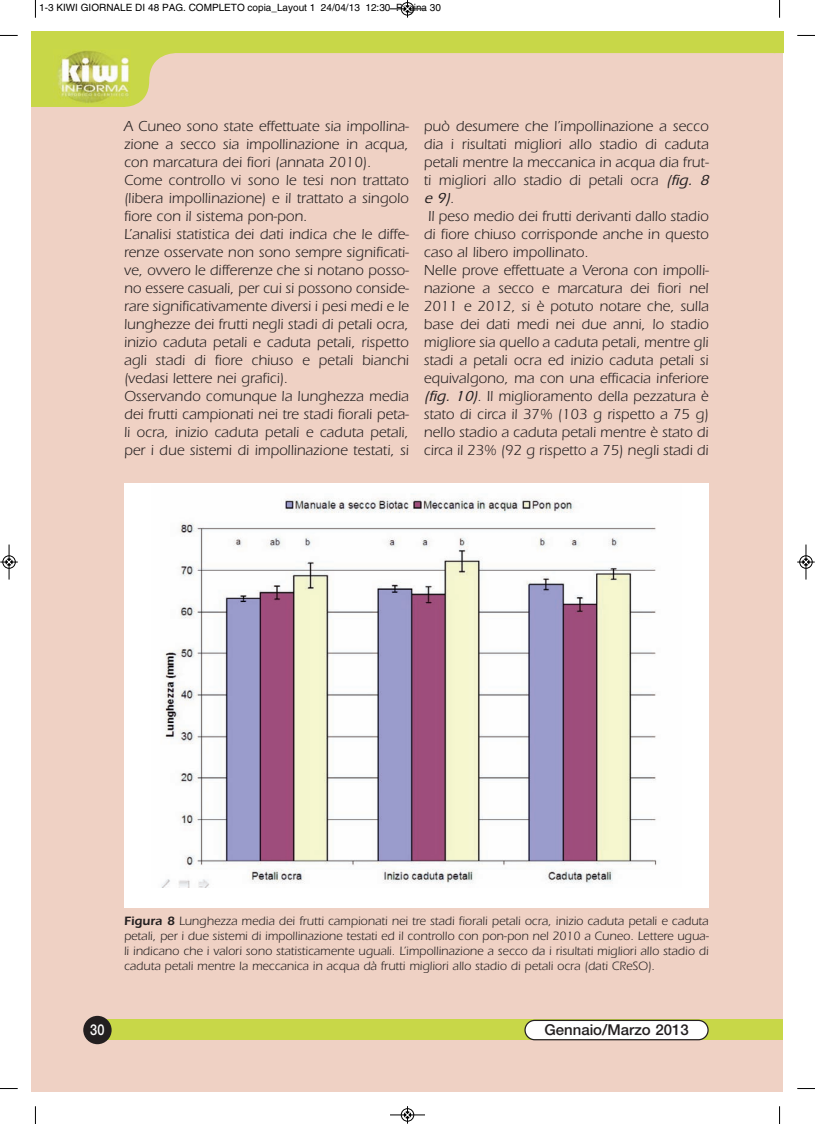
<style>
.page{position:relative;width:815px;height:1124px;background:#fff}
.page>*{position:absolute;margin:0;border:0;box-sizing:border-box;transform-origin:0 0}
.t1{font:15px/18px "Itc Eras";color:#231f20}
.t2{font:500 15px "Helvetica Neue";color:#231f20}
.t3{font:500 15px "Helvetica Neue";color:#fff;scale:.85 1}
.t4{font:12.5px/15px "Itc Eras";color:#231f20;text-align:justify}
.t5{font:10px "Helvetica";color:#000}
.s1{font-weight:500;font-style:italic}
.s2{font-weight:600}
</style>
<div class="page">
<div style="left:32px;top:32px;width:751px;height:1059px;background:#efd1c4"></div>
<hr style="left:780px;top:1019px;width:3px;height:20px;background:#c8d748">
<div style="left:106px;top:1019px;width:674px;height:20px;background:#c8d748"></div>
<div style="left:83px;top:1015px;width:29px;height:29px;background:#231f20;border-radius:50%"></div>
<svg style="left:524px;top:1019px;width:185px;height:21px;background:#e3e3da"></svg>
<svg style="left:32px;top:32px;width:742px;height:75px"></svg>
<img style="left:54px;top:50px;width:77px;height:54px">
<svg style="left:774px;top:32px;width:9px;height:22px"></svg>
<div style="left:124px;top:483px;width:585px;height:424px;background:#fff"></div>
<img style="left:161px;top:498px;width:496px;height:388px">
<svg style="left:35px;top:0;width:1px;height:18px"></svg>
<svg style="left:0;top:35px;width:18px;height:1px"></svg>
<svg style="left:779px;top:0;width:1px;height:18px"></svg>
<svg style="left:797px;top:35px;width:18px;height:1px"></svg>
<svg style="left:35px;top:1106px;width:1px;height:17px"></svg>
<svg style="left:0;top:1088px;width:18px;height:1px"></svg>
<svg style="left:779px;top:1106px;width:1px;height:17px"></svg>
<svg style="left:797px;top:1088px;width:18px;height:1px"></svg>
<div style="left:401px;top:2px;width:13px;height:14px;border:1px solid #fff;border-radius:50%"></div>
<hr style="left:390px;top:9px;width:35px;height:1px;background:#000">
<div style="left:401px;top:2px;width:13px;height:13px;border:1px solid #000;border-radius:50%"></div>
<svg style="left:404px;top:0;width:7px;height:18px"></svg>
<hr style="left:390px;top:1114px;width:35px;height:1px;background:#000">
<div style="left:401px;top:1108px;width:13px;height:13px;border:1px solid #000;border-radius:50%"></div>
<svg style="left:404px;top:1106px;width:7px;height:17px"></svg>
<div style="left:2px;top:555px;width:14px;height:13px;border:1px solid #fff;border-radius:50%"></div>
<hr style="left:9px;top:544px;width:1px;height:35px;background:#000">
<div style="left:3px;top:555px;width:12px;height:13px;border:1px solid #000;border-radius:50%"></div>
<svg style="left:0;top:558px;width:18px;height:7px"></svg>
<div style="left:799px;top:555px;width:14px;height:13px;border:1px solid #fff;border-radius:50%"></div>
<hr style="left:806px;top:544px;width:1px;height:35px;background:#000">
<div style="left:800px;top:555px;width:12px;height:13px;border:1px solid #000;border-radius:50%"></div>
<svg style="left:797px;top:558px;width:18px;height:7px"></svg>
<p class="t5" style="left:39px;top:4px;width:403px">1-3 KIWI GIORNALE DI 48 PAG. COMPLETO copia_Layout 1 24/04/13 12:30 Pagina 30</p>
<p class="t1" style="left:124px;top:118px;width:287px">A Cuneo sono state effettuate sia impollina&shy;zione a secco sia impollinazione in acqua, con marcatura dei fiori (annata 2010).<br>Come controllo vi sono le tesi non trattato (libera impollinazione) e il trattato a singolo fiore con il sistema pon-pon.<br>L’analisi statistica dei dati indica che le diffe&shy;renze osservate non sono sempre significati&shy;ve, ovvero le differenze che si notano posso&shy;no essere casuali, per cui si possono conside&shy;rare significativamente diversi i pesi medi e le lunghezze dei frutti negli stadi di petali ocra, inizio caduta petali e caduta petali, rispetto agli stadi di fiore chiuso e petali bianchi (vedasi lettere nei grafici).<br>Osservando comunque la lunghezza media dei frutti campionati nei tre stadi fiorali peta&shy;li ocra, inizio caduta petali e caduta petali, per i due sistemi di impollinazione testati, si</p>
<p class="t1" style="left:424px;top:118px;width:289px">può desumere che l’impollinazione a secco dia i risultati migliori allo stadio di caduta petali mentre la meccanica in acqua dia frut&shy;ti migliori allo stadio di petali ocra <span class="s1">(fig. 8 e 9)</span>.<br>Il peso medio dei frutti derivanti dallo stadio di fiore chiuso corrisponde anche in questo caso al libero impollinato.<br>Nelle prove effettuate a Verona con impolli&shy;nazione a secco e marcatura dei fiori nel 2011 e 2012, si è potuto notare che, sulla base dei dati medi nei due anni, lo stadio migliore sia quello a caduta petali, mentre gli stadi a petali ocra ed inizio caduta petali si equivalgono, ma con una efficacia inferiore <span class="s1">(fig. 10)</span>. Il miglioramento della pezzatura è stato di circa il 37% (103 g rispetto a 75 g) nello stadio a caduta petali mentre è stato di circa il 23% (92 g rispetto a 75) negli stadi di</p>
<p class="t4" style="left:124px;top:914px;width:586px"><span class="s2">Figura 8</span> Lunghezza media dei frutti campionati nei tre stadi fiorali petali ocra, inizio caduta petali e caduta petali, per i due sistemi di impollinazione testati ed il controllo con pon-pon nel 2010 a Cuneo. Lettere ugua&shy;li indicano che i valori sono statisticamente uguali. L’impollinazione a secco da i risultati migliori allo stadio di caduta petali mentre la meccanica in acqua dà frutti migliori allo stadio di petali ocra (dati CReSO).</p>
<p class="t3" style="left:90px;top:1024px;width:18px">30</p>
<p class="t2" style="left:544px;top:1024px;width:146px">Gennaio/Marzo 2013</p>
</div>
